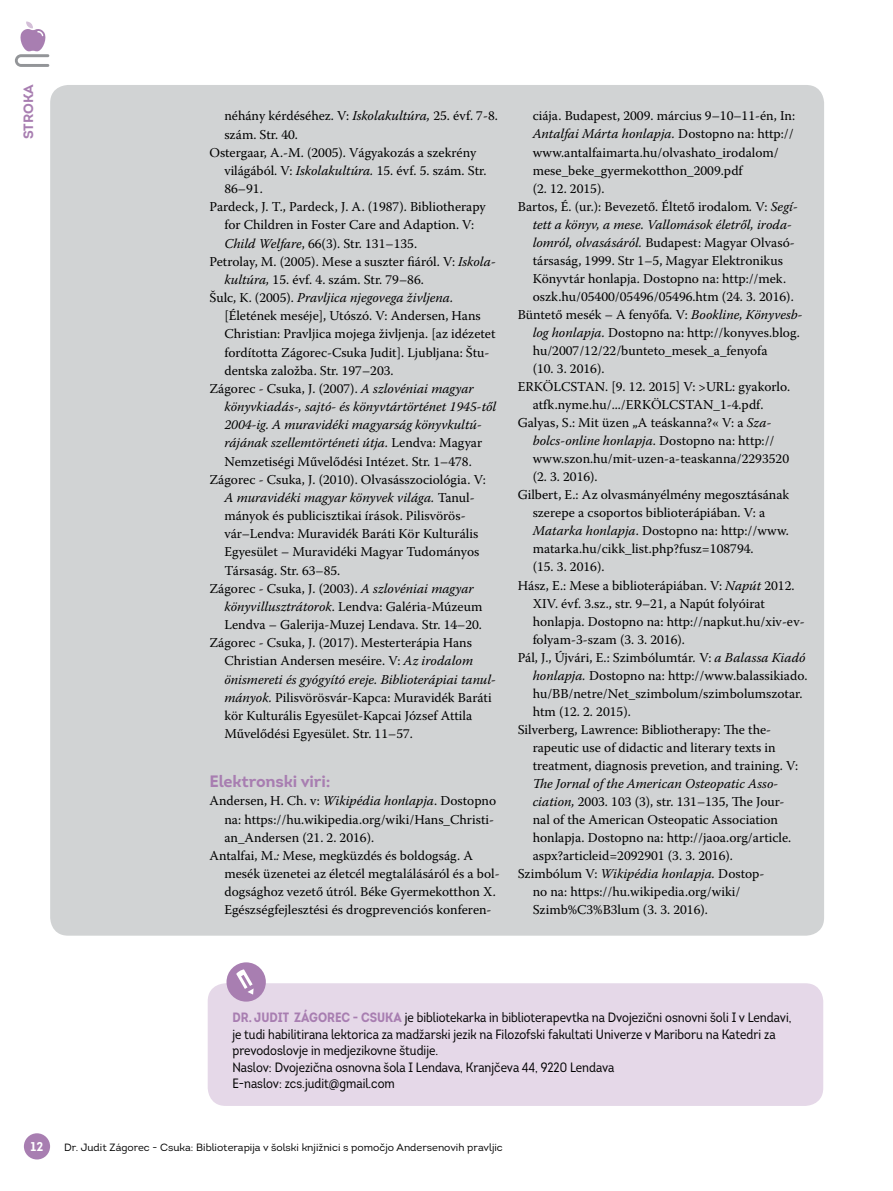
<style>
.page{position:relative;width:893px;height:1191px;background:#fff}
.page>*{position:absolute;margin:0;border:0;box-sizing:border-box;transform-origin:0 0}
.t1{font:700 16.5px "Intro";letter-spacing:-.01em;color:#a87eb1}
.t2{font:13.5px "Warnock Pro";color:#000}
.t3{font:italic 13.5px "Warnock Pro";color:#000}
.t4{font:13.5px/16.5px "Intro Cond";color:#000}
.t5{font:700 13.5px "Intro";color:#a87eb1}
.t6{font:700 12.75px "Intro";color:#fff}
.t7{font:10.5px "Intro";color:#000}
.s1{font-style:italic}
.s2{font-style:normal}
.s3{font-weight:700;color:#a87eb1}
</style>
<div class="page">
<div style="left:50px;top:85px;width:774px;height:850px;background:#d1d3d4;border-radius:18px"></div>
<div style="left:208px;top:983px;width:615px;height:123px;background:#e5d8e8;border-radius:18px"></div>
<div style="left:226px;top:962px;width:40px;height:39px;background:#a87eb1;border-radius:50%"></div>
<svg style="left:236px;top:969px;width:18px;height:25px"></svg>
<div style="left:24px;top:1133px;width:26px;height:26px;background:#a87eb1;border-radius:50%"></div>
<svg style="left:15px;top:22px;width:34px;height:45px"></svg>
<p class="t5" style="left:20px;top:139px;width:57px;rotate:-90deg">STROKA</p>
<p class="t2" style="left:224px;top:108px;width:275px">néhány kérdéséhez. V: <span class="s1">Iskolakultúra,</span> 25. évf. 7-8.</p>
<p class="t2" style="left:224px;top:126px;width:75px">szám. Str. 40.</p>
<p class="t2" style="left:209px;top:144px;width:269px">Ostergaar, A.-M. (2005). Vágyakozás a szekrény</p>
<p class="t2" style="left:224px;top:162px;width:264px">világából. V: <span class="s1">Iskolakultúra.</span> 15. évf. 5. szám. Str.</p>
<p class="t2" style="left:224px;top:180px;width:40px">86–91.</p>
<p class="t2" style="left:209px;top:199px;width:278px">Pardeck, J. T., Pardeck, J. A. (1987). Bibliotherapy</p>
<p class="t2" style="left:224px;top:217px;width:251px">for Children in Foster Care and Adaption. V:</p>
<p class="t2" style="left:224px;top:235px;width:194px"><span class="s1">Child Welfare</span>, 66(3). Str. 131–135.</p>
<p class="t2" style="left:209px;top:253px;width:288px">Petrolay, M. (2005). Mese a suszter fiáról. V: <span class="s1">Iskola-</span></p>
<p class="t2" style="left:224px;top:271px;width:201px"><span class="s1">kultúra,</span> 15. évf. 4. szám. Str. 79–86.</p>
<p class="t3" style="left:209px;top:289px;width:245px"><span class="s2">Šulc, K. (2005).</span> Pravljica njegovega življena.</p>
<p class="t2" style="left:224px;top:308px;width:258px">[Életének meséje], Utószó. V: Andersen, Hans</p>
<p class="t2" style="left:224px;top:326px;width:273px">Christian: Pravljica mojega življenja. [az idézetet</p>
<p class="t2" style="left:224px;top:344px;width:267px">fordította Zágorec-Csuka Judit]. Ljubljana: Štu-</p>
<p class="t2" style="left:224px;top:362px;width:171px">dentska založba. Str. 197–203.</p>
<p class="t2" style="left:209px;top:380px;width:266px">Zágorec - Csuka, J. (2007). <span class="s1">A szlovéniai magyar</span></p>
<p class="t3" style="left:224px;top:398px;width:273px">könyvkiadás-, sajtó- és könyvtártörténet 1945-től</p>
<p class="t3" style="left:224px;top:416px;width:259px">2004-ig. A muravidéki magyarság könyvkultú-</p>
<p class="t3" style="left:224px;top:435px;width:259px">rájának szellemtörténeti útja. <span class="s2">Lendva: Magyar</span></p>
<p class="t2" style="left:224px;top:453px;width:249px">Nemzetiségi Művelődési Intézet. Str. 1–478.</p>
<p class="t2" style="left:209px;top:471px;width:278px">Zágorec - Csuka, J. (2010). Olvasásszociológia. V:</p>
<p class="t3" style="left:224px;top:489px;width:252px">A muravidéki magyar könyvek világa. <span class="s2">Tanul-</span></p>
<p class="t2" style="left:224px;top:507px;width:243px">mányok és publicisztikai írások. Pilisvörös-</p>
<p class="t2" style="left:224px;top:525px;width:255px">vár–Lendva: Muravidék Baráti Kör Kulturális</p>
<p class="t2" style="left:224px;top:544px;width:256px">Egyesület – Muravidéki Magyar Tudományos</p>
<p class="t2" style="left:224px;top:562px;width:117px">Társaság. Str. 63–85.</p>
<p class="t2" style="left:209px;top:580px;width:266px">Zágorec - Csuka, J. (2003). <span class="s1">A szlovéniai magyar</span></p>
<p class="t2" style="left:224px;top:598px;width:260px"><span class="s1">könyvillusztrátorok</span>. Lendva: Galéria-Múzeum</p>
<p class="t2" style="left:224px;top:616px;width:259px">Lendva – Galerija-Muzej Lendava. Str. 14–20.</p>
<p class="t2" style="left:209px;top:634px;width:264px">Zágorec - Csuka, J. (2017). Mesterterápia Hans</p>
<p class="t2" style="left:224px;top:653px;width:250px">Christian Andersen meséire. V: <span class="s1">Az irodalom</span></p>
<p class="t3" style="left:224px;top:671px;width:273px">önismereti és gyógyító ereje. Biblioterápiai tanul-</p>
<p class="t2" style="left:224px;top:689px;width:269px"><span class="s1">mányok.</span> Pilisvörösvár-Kapca: Muravidék Baráti</p>
<p class="t2" style="left:224px;top:707px;width:249px">kör Kulturális Egyesület-Kapcai József Attila</p>
<p class="t2" style="left:224px;top:725px;width:190px">Művelődési Egyesület. Str. 11–57.</p>
<p class="t1" style="left:209px;top:771px;width:123px">Elektronski viri:</p>
<p class="t2" style="left:209px;top:793px;width:288px">Andersen, H. Ch. v: <span class="s1">Wikipédia honlapja</span>. Dostopno</p>
<p class="t2" style="left:224px;top:811px;width:271px">na: https://hu.wikipedia.org/wiki/Hans_Christi-</p>
<p class="t2" style="left:224px;top:829px;width:151px">an_Andersen (21. 2. 2016).</p>
<p class="t2" style="left:209px;top:847px;width:265px">Antalfai, M.<span class="s1">:</span> Mese, megküzdés és boldogság. A</p>
<p class="t2" style="left:224px;top:865px;width:277px">mesék üzenetei az életcél megtalálásáról és a bol-</p>
<p class="t2" style="left:224px;top:883px;width:273px">dogsághoz vezető útról. Béke Gyermekotthon X.</p>
<p class="t2" style="left:224px;top:902px;width:269px">Egészségfejlesztési és drogprevenciós konferen-</p>
<p class="t2" style="left:533px;top:108px;width:264px">ciája. Budapest, 2009. március 9–10–11-én, In:</p>
<p class="t3" style="left:533px;top:126px;width:262px">Antalfai Márta honlapja. <span class="s2">Dostopno na: http://</span></p>
<p class="t2" style="left:533px;top:144px;width:248px">www.antalfaimarta.hu/olvashato_irodalom/</p>
<p class="t2" style="left:533px;top:162px;width:211px">mese_beke_gyermekotthon_2009.pdf</p>
<p class="t2" style="left:533px;top:180px;width:73px">(2. 12. 2015).</p>
<p class="t2" style="left:518px;top:198px;width:282px">Bartos, É. (ur.): Bevezető. Éltető irodalom<span class="s1">.</span> V: <span class="s1">Segí-</span></p>
<p class="t3" style="left:533px;top:216px;width:261px">tett a könyv, a mese. Vallomások életről, iroda-</p>
<p class="t2" style="left:533px;top:234px;width:264px"><span class="s1">lomról, olvasásáról.</span> Budapest: Magyar Olvasó-</p>
<p class="t2" style="left:533px;top:252px;width:252px">társaság, 1999. Str 1–5, Magyar Elektronikus</p>
<p class="t2" style="left:533px;top:270px;width:255px">Könyvtár honlapja. Dostopno na: http://mek.</p>
<p class="t2" style="left:533px;top:288px;width:263px">oszk.hu/05400/05496/05496.htm (24. 3. 2016).</p>
<p class="t2" style="left:518px;top:306px;width:286px">Büntető mesék – A fenyőfa<span class="s1">.</span> V: <span class="s1">Bookline, Könyvesb-</span></p>
<p class="t2" style="left:533px;top:324px;width:269px"><span class="s1">log honlapja.</span> Dostopno na: http://konyves.blog.</p>
<p class="t2" style="left:533px;top:342px;width:236px">hu/2007/12/22/bunteto_mesek_a_fenyofa</p>
<p class="t2" style="left:533px;top:360px;width:73px">(10. 3. 2016).</p>
<p class="t2" style="left:518px;top:378px;width:274px">ERKÖLCSTAN. [9. 12. 2015] V: &gt;URL: gyakorlo.</p>
<p class="t2" style="left:533px;top:396px;width:232px">atfk.nyme.hu/.../ERKÖLCSTAN_1-4.pdf.</p>
<p class="t2" style="left:518px;top:414px;width:255px">Galyas, S.: Mit üzen „A teáskanna?« V: a <span class="s1">Sza-</span></p>
<p class="t3" style="left:533px;top:432px;width:243px">bolcs-online honlapja<span class="s2">. Dostopno na: http://</span></p>
<p class="t2" style="left:533px;top:451px;width:258px">www.szon.hu/mit-uzen-a-teaskanna/2293520</p>
<p class="t2" style="left:533px;top:469px;width:67px">(2. 3. 2016).</p>
<p class="t2" style="left:518px;top:487px;width:273px">Gilbert, E.: Az olvasmányélmény megosztásának</p>
<p class="t2" style="left:533px;top:505px;width:234px">szerepe a csoportos biblioterápiában. V: a</p>
<p class="t2" style="left:533px;top:523px;width:258px"><span class="s1">Matarka honlapja</span>. Dostopno na: http://www.</p>
<p class="t2" style="left:533px;top:541px;width:222px">matarka.hu/cikk_list.php?fusz=108794.</p>
<p class="t2" style="left:533px;top:559px;width:73px">(15. 3. 2016).</p>
<p class="t2" style="left:518px;top:577px;width:278px">Hász, E.: Mese a biblioterápiában. V: <span class="s1">Napút</span> 2012.</p>
<p class="t2" style="left:533px;top:595px;width:234px">XIV. évf. 3.sz., str. 9–21, a Napút folyóirat</p>
<p class="t2" style="left:533px;top:613px;width:274px">honlapja. Dostopno na: http://napkut.hu/xiv-ev-</p>
<p class="t2" style="left:533px;top:631px;width:154px">folyam-3-szam (3. 3. 2016).</p>
<p class="t2" style="left:518px;top:649px;width:289px">Pál, J., Újvári, E.: Szimbólumtár<span class="s1">.</span> V: <span class="s1">a Balassa Kiadó</span></p>
<p class="t2" style="left:533px;top:667px;width:276px"><span class="s1">honlapja.</span> Dostopno na: http://www.balassikiado.</p>
<p class="t2" style="left:533px;top:685px;width:271px">hu/BB/netre/Net_szimbolum/szimbolumszotar.</p>
<p class="t2" style="left:533px;top:703px;width:100px">htm (12. 2. 2015).</p>
<p class="t2" style="left:518px;top:721px;width:255px">Silverberg, Lawrence: Bibliotherapy: The the-</p>
<p class="t2" style="left:533px;top:739px;width:245px">rapeutic use of didactic and literary texts in</p>
<p class="t2" style="left:533px;top:757px;width:267px">treatment, diagnosis prevetion, and training. V:</p>
<p class="t3" style="left:533px;top:775px;width:247px">The Jornal of the American Osteopatic Asso-</p>
<p class="t2" style="left:533px;top:793px;width:253px"><span class="s1">ciation,</span> 2003. 103 (3), str. 131–135, The Jour-</p>
<p class="t2" style="left:533px;top:811px;width:247px">nal of the American Osteopatic Association</p>
<p class="t2" style="left:533px;top:829px;width:260px">honlapja. Dostopno na: http://jaoa.org/article.</p>
<p class="t2" style="left:533px;top:847px;width:202px">aspx?articleid=2092901 (3. 3. 2016).</p>
<p class="t2" style="left:518px;top:865px;width:248px">Szimbólum V: <span class="s1">Wikipédia honlapja.</span> Dostop-</p>
<p class="t2" style="left:533px;top:883px;width:209px">no na: https://hu.wikipedia.org/wiki/</p>
<p class="t2" style="left:533px;top:901px;width:177px">Szimb%C3%B3lum (3. 3. 2016).</p>
<p class="t6" style="left:31px;top:1137px;width:14px">12</p>
<p class="t4" style="left:232px;top:1009px;width:560px"><span class="s3">DR. JUDIT ZÁGOREC - CSUKA</span> je bibliotekarka in biblioterapevtka na Dvojezični osnovni šoli I v Lendavi, je tudi habilitirana lektorica za madžarski jezik na Filozofski fakultati Univerze v Mariboru na Katedri za prevodoslovje in medjezikovne študije.<br>Naslov: Dvojezična osnovna šola I Lendava, Kranjčeva 44, 9220 Lendava<br>E-naslov: zcs.judit@gmail.com</p>
<p class="t7" style="left:64px;top:1140px;width:440px">Dr. Judit Zágorec - Csuka: Biblioterapija v šolski knjižnici s pomočjo Andersenovih pravljic</p>
</div>
